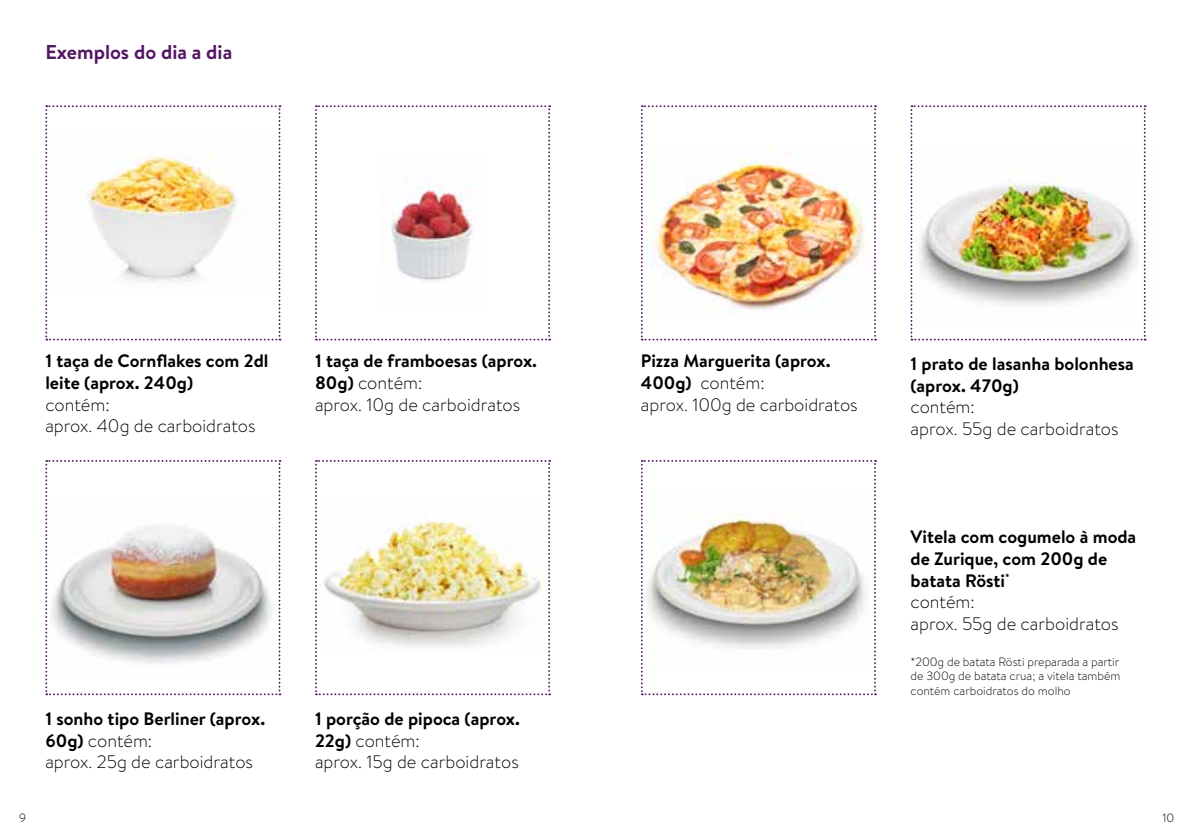
<style>
.page{position:relative;width:1191px;height:840px;background:#fff}
.page>*{position:absolute;margin:0;border:0;box-sizing:border-box;transform-origin:0 0}
.t1{font:700 20px "Brandon Text";color:#541763}
.t2{font:300 18px/21.6px "Brandon Text";color:#000}
.t3{font:700 18px/21.6px "Brandon Text";color:#000}
.t4{font:300 12px/14.4px "Brandon Text";color:#000;text-align:justify}
.s1{font-weight:700}
.s2{font-weight:300}
</style>
<div class="page">
<svg style="left:45px;top:105px;width:235px;height:235px"></svg>
<svg style="left:45px;top:460px;width:235px;height:234px"></svg>
<svg style="left:315px;top:105px;width:235px;height:235px"></svg>
<svg style="left:315px;top:460px;width:235px;height:234px"></svg>
<img style="left:381px;top:152px;width:103px;height:155px">
<img style="left:641px;top:105px;width:235px;height:235px">
<img style="left:641px;top:460px;width:235px;height:234px">
<img style="left:910px;top:105px;width:235px;height:235px">
<p class="t1" style="left:45px;top:38px;width:188px">Exemplos do dia a dia</p>
<p class="t3" style="left:45px;top:349px;width:225px">1 taça de Cornflakes com 2dl leite (aprox. 240g)</p>
<p class="t2" style="left:45px;top:392px;width:212px">contém:<br>aprox. 40g de carboidratos</p>
<p class="t2" style="left:315px;top:349px;width:224px"><span class="s1">1 taça de framboesas (aprox.<br>80g)</span> contém:<br>aprox. 10g de carboidratos</p>
<p class="t2" style="left:45px;top:706px;width:221px"><span class="s1">1 sonho tipo Berliner (aprox.<br>60g)</span> contém:<br>aprox. 25g de carboidratos</p>
<p class="t2" style="left:315px;top:706px;width:206px"><span class="s1">1 porção de pipoca (aprox.<br>22g)</span> contém:<br>aprox. 15g de carboidratos</p>
<p class="t2" style="left:641px;top:349px;width:218px"><span class="s1">Pizza Marguerita (aprox.<br>400g)</span> contém:<br>aprox. 100g de carboidratos</p>
<p class="t3" style="left:910px;top:352px;width:225px">1 prato de lasanha bolonhesa (aprox. 470g)</p>
<p class="t2" style="left:910px;top:395px;width:209px">contém:<br>aprox. 55g de carboidratos</p>
<p class="t3" style="left:910px;top:525px;width:227px">Vitela com cogumelo à moda de Zurique, com 200g de batata Rösti<sup>*<br></sup><span class="s2">contém:<br>aprox. 55g de carboidratos</span></p>
<p class="t4" style="left:910px;top:653px;width:211px">*200g de batata Rösti preparada a partir de 300g de batata crua; a vitela também contém carboidratos do molho</p>
<p class="t4" style="left:19px;top:809px;width:8px">9</p>
<p class="t4" style="left:1162px;top:809px;width:13px">10</p>
</div>
